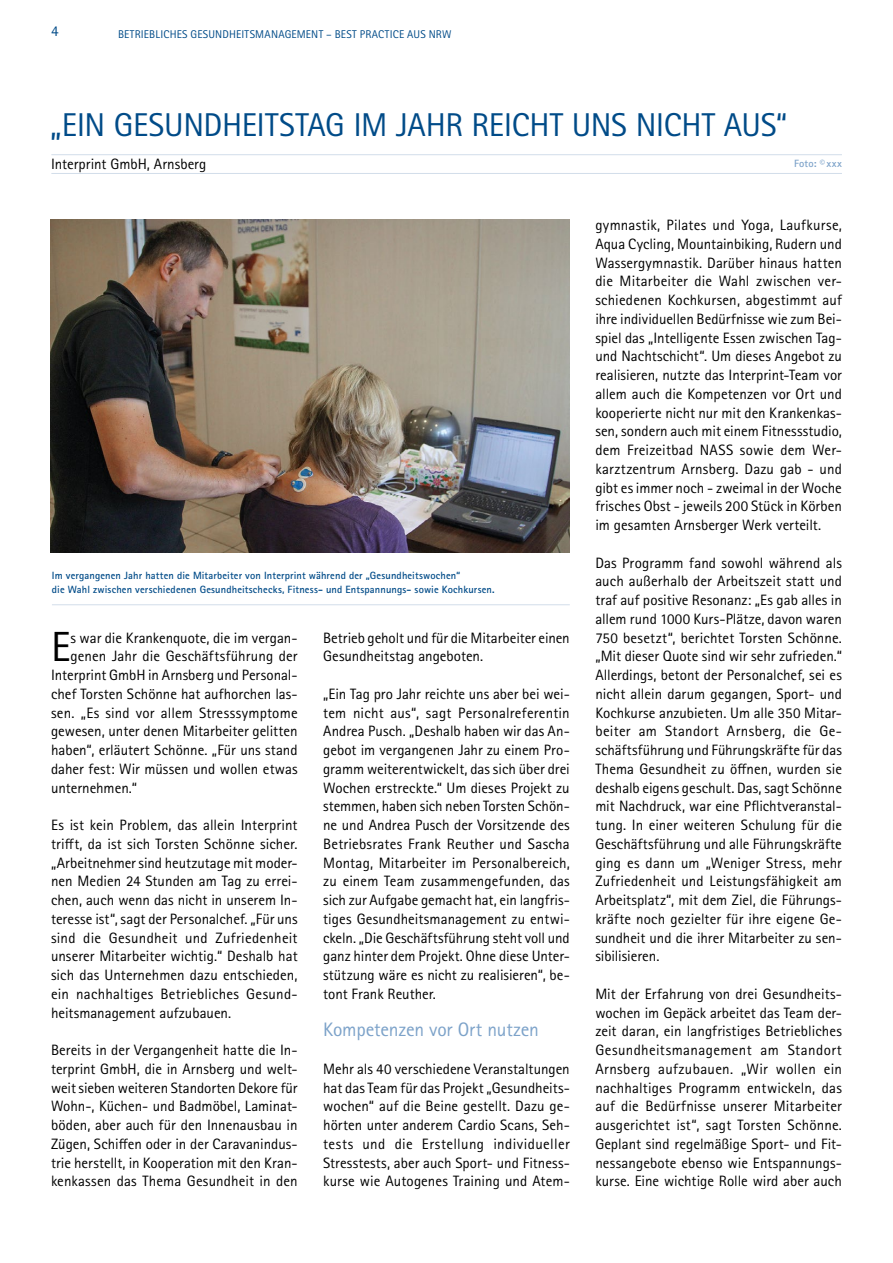
<style>
.page{position:relative;width:893px;height:1263px;background:#fff}
.page>*{position:absolute;margin:0;border:0;box-sizing:border-box;transform-origin:0 0}
.t1{font:42.15px "Rotis Sans Serif Pro";color:#000}
.t2{font:33px "Rotis Sans Serif Pro";letter-spacing:-.015em;color:#004b88}
.t3{font:19.5px "Rotis Sans Serif Pro";letter-spacing:-.01em;color:#7ca2c9}
.t4{font:15px/18.8px "Rotis Sans Serif Pro";color:#000;text-align:justify}
.t5{font:15px "Rotis Sans Serif Pro";color:#004b88}
.t6{font:11.25px "Rotis Sans Serif Pro";letter-spacing:.015em;color:#004b88}
.t7{font:700 10.5px/13.5px "Rotis Sans Serif Pro";letter-spacing:.015em;color:#004b88}
.t8{font:700 10.5px "Rotis Sans Serif Pro";letter-spacing:.025em;color:#7ca2c9}
</style>
<div class="page">
<img style="left:51px;top:219px;width:519px;height:333px">
<hr style="left:51px;top:154px;width:791px;height:1px;background:#d2ddea">
<hr style="left:51px;top:173px;width:791px;height:1px;background:#d2ddea">
<hr style="left:52px;top:604px;width:518px;height:1px;background:#d2ddea">
<p class="t5" style="left:51px;top:22px;width:9px">4</p>
<p class="t6" style="left:118px;top:27px;width:335px">BETRIEBLICHES GESUNDHEITSMANAGEMENT – BEST PRACTICE AUS NRW</p>
<h2 class="t2" style="left:50px;top:106px;width:739px">„EIN GESUNDHEITSTAG IM JAHR REICHT UNS NICHT AUS“</h2>
<p class="t4" style="left:51px;top:154px;width:157px">Interprint GmbH, Arnsberg</p>
<p class="t8" style="left:794px;top:157px;width:49px">Foto: ©xxx</p>
<p class="t7" style="left:52px;top:569px;width:444px">Im vergangenen Jahr hatten die Mitarbeiter von Interprint während der „Gesundheitswochen“<br>die Wahl zwischen verschiedenen Gesundheitschecks, Fitness- und Entspannungs- sowie Kochkursen.</p>
<h1 class="t1" style="left:51px;top:622px;width:21px">E</h1>
<p class="t4" style="left:71px;top:628px;width:229px">s war die Krankenquote, die im vergan-</p>
<p class="t4" style="left:71px;top:647px;width:229px">genen Jahr die Geschäftsführung der</p>
<p class="t4" style="left:51px;top:666px;width:248px">Interprint GmbH in Arnsberg und Personal-</p>
<p class="t4" style="left:51px;top:684px;width:248px">chef Torsten Schönne hat aufhorchen las-</p>
<p class="t4" style="left:51px;top:703px;width:248px">sen. „Es sind vor allem Stresssymptome</p>
<p class="t4" style="left:51px;top:722px;width:248px">gewesen, unter denen Mitarbeiter gelitten</p>
<p class="t4" style="left:51px;top:741px;width:248px">haben“, erläutert Schönne. „Für uns stand</p>
<p class="t4" style="left:51px;top:759px;width:248px">daher fest: Wir müssen und wollen etwas</p>
<p class="t4" style="left:51px;top:778px;width:87px">unternehmen.“</p>
<p class="t4" style="left:51px;top:816px;width:248px">Es ist kein Problem, das allein Interprint trifft, da ist sich Torsten Schönne sicher. „Arbeitnehmer sind heutzutage mit moder&shy;nen Medien 24 Stunden am Tag zu errei&shy;chen, auch wenn das nicht in unserem In&shy;teresse ist“, sagt der Personalchef. „Für uns sind die Gesundheit und Zufriedenheit unserer Mitarbeiter wichtig.“ Deshalb hat sich das Unternehmen dazu entschieden, ein nachhaltiges Betriebliches Gesund&shy;heitsmanagement aufzubauen.</p>
<p class="t4" style="left:51px;top:1041px;width:248px">Bereits in der Vergangenheit hatte die In&shy;terprint GmbH, die in Arnsberg und welt&shy;weit sieben weiteren Standorten Dekore für Wohn-, Küchen- und Badmöbel, Laminat&shy;böden, aber auch für den Innenausbau in Zügen, Schiffen oder in der Caravanindus&shy;trie herstellt, in Kooperation mit den Kran&shy;kenkassen das Thema Gesundheit in den</p>
<p class="t4" style="left:323px;top:628px;width:248px">Betrieb geholt und für die Mitarbeiter einen<br>Gesundheitstag angeboten.</p>
<p class="t4" style="left:323px;top:684px;width:248px">„Ein Tag pro Jahr reichte uns aber bei wei&shy;tem nicht aus“, sagt Personalreferentin Andrea Pusch. „Deshalb haben wir das An&shy;gebot im vergangenen Jahr zu einem Pro&shy;gramm weiterentwickelt, das sich über drei Wochen erstreckte.“ Um dieses Projekt zu stemmen, haben sich neben Torsten Schön&shy;ne und Andrea Pusch der Vorsitzende des Betriebsrates Frank Reuther und Sascha Montag, Mitarbeiter im Personalbereich, zu einem Team zusammengefunden, das sich zur Aufgabe gemacht hat, ein langfris&shy;tiges Gesundheitsmanagement zu entwi&shy;ckeln. „Die Geschäftsführung steht voll und ganz hinter dem Projekt. Ohne diese Unter&shy;stützung wäre es nicht zu realisieren“, be&shy;tont Frank Reuther.</p>
<h3 class="t3" style="left:323px;top:1018px;width:217px">Kompetenzen vor Ort nutzen</h3>
<p class="t4" style="left:323px;top:1059px;width:248px">Mehr als 40 verschiedene Veranstaltungen hat das Team für das Projekt „Gesundheits&shy;wochen“ auf die Beine gestellt. Dazu ge&shy;hörten unter anderem Cardio Scans, Seh&shy;tests und die Erstellung individueller Stresstests, aber auch Sport- und Fitness&shy;kurse wie Autogenes Training und Atem-</p>
<p class="t4" style="left:595px;top:216px;width:248px">gymnastik, Pilates und Yoga, Laufkurse, Aqua Cycling, Mountainbiking, Rudern und Wassergymnastik. Darüber hinaus hatten die Mitarbeiter die Wahl zwischen ver&shy;schiedenen Kochkursen, abgestimmt auf ihre individuellen Bedürfnisse wie zum Bei&shy;spiel das „Intelligente Essen zwischen Tag&shy;und Nachtschicht“. Um dieses Angebot zu realisieren, nutzte das Interprint-Team vor allem auch die Kompetenzen vor Ort und kooperierte nicht nur mit den Krankenkas&shy;sen, sondern auch mit einem Fitnessstudio, dem Freizeitbad NASS sowie dem Wer&shy;karztzentrum Arnsberg. Dazu gab - und gibt es immer noch - zweimal in der Woche frisches Obst - jeweils 200 Stück in Körben im gesamten Arnsberger Werk verteilt.</p>
<p class="t4" style="left:595px;top:553px;width:248px">Das Programm fand sowohl während als auch außerhalb der Arbeitszeit statt und traf auf positive Resonanz: „Es gab alles in allem rund 1000 Kurs-Plätze, davon waren 750 besetzt“, berichtet Torsten Schönne. „Mit dieser Quote sind wir sehr zufrieden.“ Allerdings, betont der Personalchef, sei es nicht allein darum gegangen, Sport- und Kochkurse anzubieten. Um alle 350 Mitar&shy;beiter am Standort Arnsberg, die Ge&shy;schäftsführung und Führungskräfte für das Thema Gesundheit zu öffnen, wurden sie deshalb eigens geschult. Das, sagt Schönne mit Nachdruck, war eine Pflichtveranstal&shy;tung. In einer weiteren Schulung für die Geschäftsführung und alle Führungskräfte ging es dann um „Weniger Stress, mehr Zufriedenheit und Leistungsfähigkeit am Arbeitsplatz“, mit dem Ziel, die Führungs&shy;kräfte noch gezielter für ihre eigene Ge&shy;sundheit und die ihrer Mitarbeiter zu sen&shy;sibilisieren.</p>
<p class="t4" style="left:595px;top:984px;width:248px">Mit der Erfahrung von drei Gesundheits&shy;wochen im Gepäck arbeitet das Team der&shy;zeit daran, ein langfristiges Betriebliches Gesundheitsmanagement am Standort Arnsberg aufzubauen. „Wir wollen ein nachhaltiges Programm entwickeln, das auf die Bedürfnisse unserer Mitarbeiter ausgerichtet ist“, sagt Torsten Schönne.<br>Geplant sind regelmäßige Sport- und Fit&shy;nessangebote ebenso wie Entspannungs&shy;kurse. Eine wichtige Rolle wird aber auch</p>
</div>
